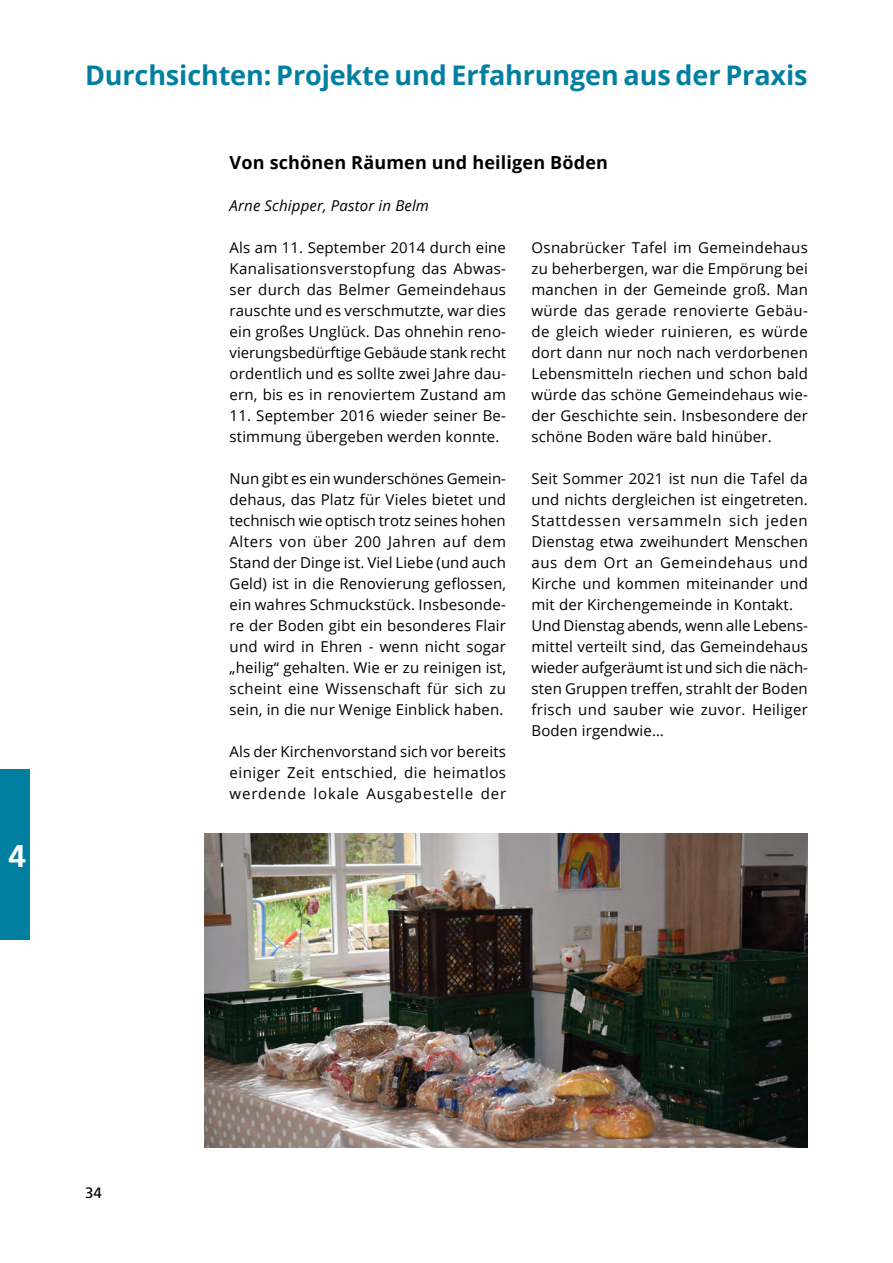
<style>
.page{position:relative;width:893px;height:1263px;background:#fff}
.page>*{position:absolute;margin:0;border:0;box-sizing:border-box;transform-origin:0 0}
.t1{font:700 31.5px "Frutiger LT Com";color:#fff}
.t2{font:700 27px "Open Sans";letter-spacing:-.005em;color:#007fa1}
.t3{font:700 18px "Open Sans";letter-spacing:.01em;color:#000}
.t4{font:15px/21px "Open Sans";letter-spacing:.01em;color:#000;text-align:justify}
.t5{font:italic 15px "Open Sans";letter-spacing:.01em;color:#000}
.t6{font:15px "Frutiger LT Com";color:#000}
</style>
<div class="page">
<div style="left:0;top:770px;width:30px;height:170px;background:#007fa1"></div>
<img style="left:204px;top:833px;width:604px;height:314px">
<h1 class="t1" style="left:9px;top:837px;width:19px">4</h1>
<h2 class="t2" style="left:85px;top:56px;width:724px">Durchsichten: Projekte und Erfahrungen aus der Praxis</h2>
<p class="t3" style="left:230px;top:150px;width:380px">Von schönen Räumen und heiligen Böden</p>
<p class="t5" style="left:230px;top:195px;width:201px">Arne Schipper, Pastor in Belm</p>
<p class="t4" style="left:230px;top:237px;width:278px">Als am 11. September 2014 durch eine Kanalisationsverstopfung das Abwas&shy;ser durch das Belmer Gemeindehaus rauschte und es verschmutzte, war dies ein großes Unglück. Das ohnehin reno&shy;vierungsbedürftige Gebäude stank recht ordentlich und es sollte zwei Jahre dau&shy;ern, bis es in renoviertem Zustand am</p>
<p class="t4" style="left:230px;top:405px;width:278px">11. September 2016 wieder seiner Be&shy;stimmung übergeben werden konnte.</p>
<p class="t4" style="left:230px;top:468px;width:278px">Nun gibt es ein wunderschönes Gemein&shy;dehaus, das Platz für Vieles bietet und technisch wie optisch trotz seines hohen Alters von über 200 Jahren auf dem Stand der Dinge ist. Viel Liebe (und auch Geld) ist in die Renovierung geflossen, ein wahres Schmuckstück. Insbesonde&shy;re der Boden gibt ein besonderes Flair und wird in Ehren - wenn nicht sogar „heilig“ gehalten. Wie er zu reinigen ist, scheint eine Wissenschaft für sich zu sein, in die nur Wenige Einblick haben.</p>
<p class="t4" style="left:230px;top:741px;width:278px">Als der Kirchenvorstand sich vor bereits einiger Zeit entschied, die heimatlos werdende lokale Ausgabestelle der</p>
<p class="t4" style="left:531px;top:237px;width:278px">Osnabrücker Tafel im Gemeindehaus zu beherbergen, war die Empörung bei manchen in der Gemeinde groß. Man würde das gerade renovierte Gebäu&shy;de gleich wieder ruinieren, es würde dort dann nur noch nach verdorbenen Lebensmitteln riechen und schon bald würde das schöne Gemeindehaus wie&shy;der Geschichte sein. Insbesondere der schöne Boden wäre bald hinüber.</p>
<p class="t4" style="left:531px;top:468px;width:278px;text-align:left">Seit Sommer 2021 ist nun die Tafel da und nichts dergleichen ist eingetreten.<br>Stattdessen versammeln sich jeden Dienstag etwa zweihundert Menschen aus dem Ort an Gemeindehaus und Kirche und kommen miteinander und mit der Kirchengemeinde in Kontakt.<br>Und Dienstag abends, wenn alle Lebens&shy;mittel verteilt sind, das Gemeindehaus wieder aufgeräumt ist und sich die näch&shy;sten Gruppen treffen, strahlt der Boden frisch und sauber wie zuvor. Heiliger Boden irgendwie…</p>
<p class="t6" style="left:85px;top:1184px;width:18px">34</p>
</div>
